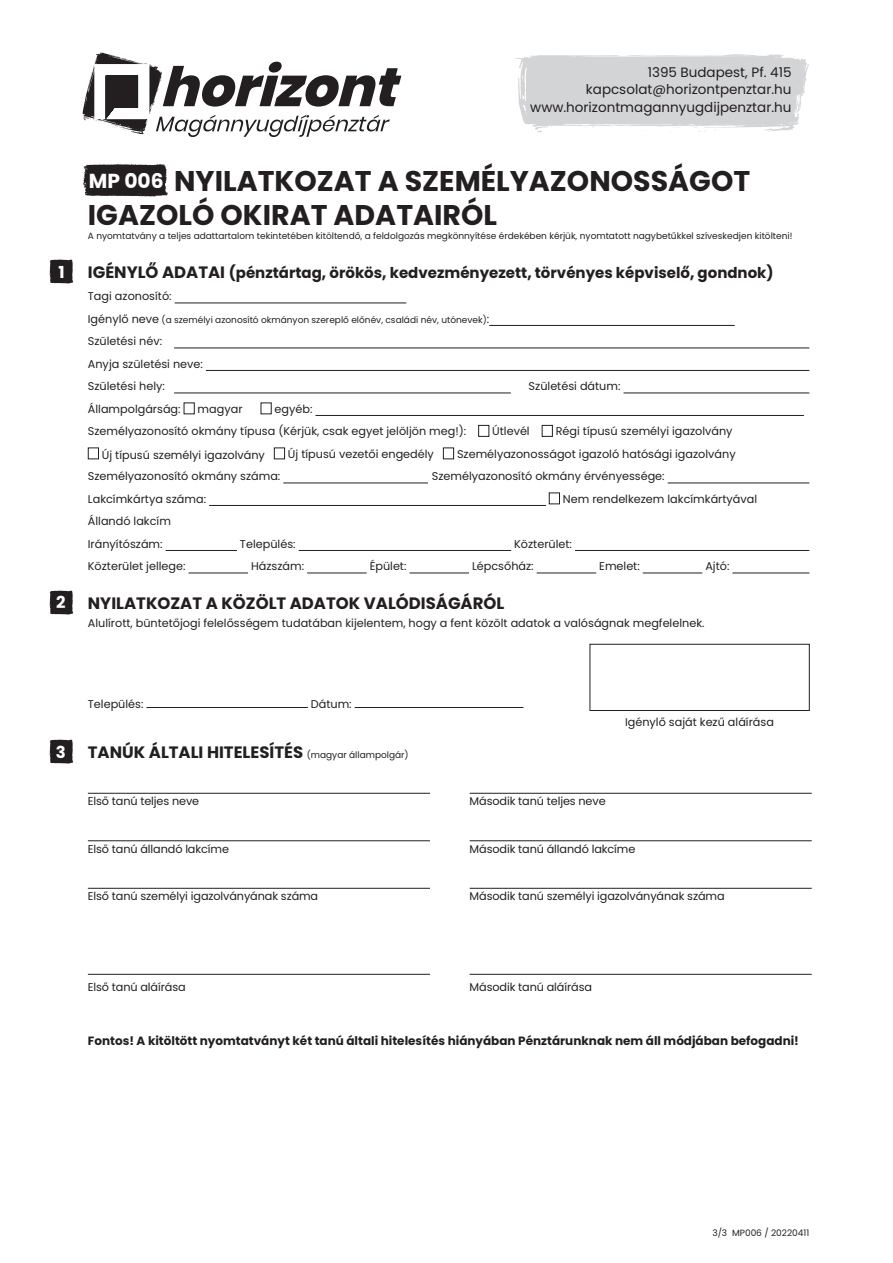
<style>
.page{position:relative;width:893px;height:1263px;background:#fff}
.page>*{position:absolute;margin:0;border:0;box-sizing:border-box;transform-origin:0 0}
.t1{font:700 28.5px/34.2px "Poppins";color:#231f20}
.t2{font:700 20.25px "Poppins";color:#fff}
.t3{font:700 16.5px "Poppins";color:#231f20}
.t4{font:700 16.5px "Poppins";color:#fff}
.t5{font:700 15px "Poppins";color:#231f20}
.t6{font:13.5px/17.2px "Poppins";color:#231f20;text-align:right}
.t7{font:700 12px "Poppins";color:#231f20}
.t8{font:11.25px/22.5px "Poppins";color:#231f20}
.t9{font:9px "Poppins";color:#231f20}
.s1{font-size:16.5px}
.s2{font-size:11.25px}
.s3{font-weight:400;font-size:9px}
</style>
<div class="page">
<svg style="left:50px;top:259px;width:23px;height:25px"></svg>
<hr style="left:175px;top:303px;width:231px;height:1px;background:#231f20">
<hr style="left:489px;top:325px;width:246px;height:1px;background:#231f20">
<hr style="left:174px;top:348px;width:635px;height:1px;background:#231f20">
<hr style="left:206px;top:370px;width:603px;height:1px;background:#231f20">
<hr style="left:174px;top:393px;width:337px;height:1px;background:#231f20">
<hr style="left:623px;top:393px;width:186px;height:1px;background:#231f20">
<div style="left:184px;top:402px;width:11px;height:12px;border:1px solid #231f20"></div>
<div style="left:261px;top:402px;width:11px;height:12px;border:1px solid #231f20"></div>
<hr style="left:315px;top:415px;width:489px;height:1px;background:#231f20">
<div style="left:478px;top:425px;width:11px;height:12px;border:1px solid #231f20"></div>
<div style="left:542px;top:425px;width:11px;height:12px;border:1px solid #231f20"></div>
<div style="left:88px;top:447px;width:11px;height:12px;border:1px solid #231f20"></div>
<div style="left:274px;top:447px;width:11px;height:12px;border:1px solid #231f20"></div>
<div style="left:443px;top:447px;width:11px;height:12px;border:1px solid #231f20"></div>
<hr style="left:283px;top:483px;width:145px;height:1px;background:#231f20">
<hr style="left:668px;top:483px;width:141px;height:1px;background:#231f20">
<hr style="left:209px;top:505px;width:337px;height:1px;background:#231f20">
<div style="left:549px;top:492px;width:11px;height:12px;border:1px solid #231f20"></div>
<hr style="left:166px;top:550px;width:71px;height:1px;background:#231f20">
<hr style="left:299px;top:550px;width:212px;height:1px;background:#231f20">
<hr style="left:575px;top:550px;width:234px;height:1px;background:#231f20">
<hr style="left:188px;top:573px;width:60px;height:1px;background:#231f20">
<hr style="left:307px;top:573px;width:60px;height:1px;background:#231f20">
<hr style="left:409px;top:573px;width:60px;height:1px;background:#231f20">
<hr style="left:537px;top:573px;width:59px;height:1px;background:#231f20">
<hr style="left:643px;top:573px;width:59px;height:1px;background:#231f20">
<hr style="left:732px;top:573px;width:77px;height:1px;background:#231f20">
<svg style="left:50px;top:590px;width:23px;height:25px"></svg>
<hr style="left:146px;top:707px;width:162px;height:1px;background:#231f20">
<hr style="left:355px;top:707px;width:168px;height:1px;background:#231f20">
<div style="left:590px;top:644px;width:220px;height:67px;border:1px solid #231f20"></div>
<svg style="left:50px;top:739px;width:23px;height:25px"></svg>
<hr style="left:88px;top:793px;width:342px;height:1px;background:#231f20">
<hr style="left:470px;top:793px;width:342px;height:1px;background:#231f20">
<hr style="left:88px;top:840px;width:342px;height:1px;background:#231f20">
<hr style="left:470px;top:840px;width:342px;height:1px;background:#231f20">
<hr style="left:88px;top:888px;width:342px;height:1px;background:#231f20">
<hr style="left:470px;top:888px;width:342px;height:1px;background:#231f20">
<hr style="left:88px;top:974px;width:342px;height:1px;background:#231f20">
<hr style="left:470px;top:974px;width:342px;height:1px;background:#231f20">
<svg style="left:83px;top:164px;width:85px;height:32px;background:#322f30"></svg>
<svg style="left:83px;top:52px;width:318px;height:85px"></svg>
<svg style="left:515px;top:54px;width:294px;height:79px;background:#d9dadc"></svg>
<p class="t6" style="left:530px;top:64px;width:263px">1395 Budapest, Pf. 415 kapcsolat@horizontpenztar.hu www.horizontmagannyugdijpenztar.hu</p>
<h1 class="t1" style="left:88px;top:164px;width:664px;text-indent:86px">NYILATKOZAT A SZEMÉLYAZONOSSÁGOT<br>IGAZOLÓ OKIRAT ADATAIRÓL</h1>
<p class="t9" style="left:88px;top:230px;width:706px">A nyomtatvány a teljes adattartalom tekintetében kitöltendő, a feldolgozás megkönnyítése érdekében kérjük, nyomtatott nagybetűkkel szíveskedjen kitölteni!</p>
<h2 class="t2" style="left:89px;top:170px;width:76px">MP 006</h2>
<h3 class="t4" style="left:59px;top:262px;width:8px">1</h3>
<h3 class="t5" style="left:88px;top:264px;width:687px"><span class="s1">IGÉNYLŐ ADATAI</span> (pénztártag, örökös, kedvezményezett, törvényes képviselő, gondnok)</h3>
<p class="t8" style="left:88px;top:285px;width:85px">Tagi azonosító:</p>
<p class="t9" style="left:88px;top:314px;width:403px"><span class="s2">Igénylő neve</span> (a személyi azonosító okmányon szereplő előnév, családi név, utónevek)<span class="s2">:</span></p>
<p class="t8" style="left:88px;top:330px;width:117px">Születési név:<br>Anyja születési neve:<br>Születési hely:</p>
<p class="t8" style="left:529px;top:375px;width:93px">Születési dátum:</p>
<p class="t8" style="left:88px;top:398px;width:94px">Állampolgárság:</p>
<p class="t8" style="left:198px;top:398px;width:46px">magyar</p>
<p class="t8" style="left:88px;top:398px;width:380px;text-indent:187px">egyéb:<br>Személyazonosító okmány típusa (Kérjük, csak egyet jelöljön meg!):</p>
<p class="t8" style="left:492px;top:420px;width:39px">Útlevél</p>
<p class="t8" style="left:556px;top:420px;width:178px">Régi típusú személyi igazolvány</p>
<p class="t8" style="left:102px;top:444px;width:165px">Új típusú személyi igazolvány</p>
<p class="t8" style="left:288px;top:443px;width:148px">Új típusú vezetői engedély</p>
<p class="t8" style="left:457px;top:443px;width:280px">Személyazonosságot igazoló hatósági igazolvány</p>
<p class="t8" style="left:88px;top:465px;width:194px">Személyazonosító okmány száma:</p>
<p class="t8" style="left:432px;top:465px;width:234px">Személyazonosító okmány érvényessége:</p>
<p class="t8" style="left:88px;top:488px;width:120px">Lakcímkártya száma:</p>
<p class="t8" style="left:563px;top:488px;width:196px">Nem rendelkezem lakcímkártyával</p>
<p class="t8" style="left:88px;top:510px;width:85px">Állandó lakcím<br>Irányítószám:</p>
<p class="t8" style="left:240px;top:533px;width:57px">Település:</p>
<p class="t8" style="left:514px;top:533px;width:59px">Közterület:</p>
<p class="t8" style="left:88px;top:555px;width:99px">Közterület jellege:</p>
<p class="t8" style="left:251px;top:555px;width:55px">Házszám:</p>
<p class="t8" style="left:370px;top:555px;width:38px">Épület:</p>
<p class="t8" style="left:472px;top:555px;width:63px">Lépcsőház:</p>
<p class="t8" style="left:599px;top:555px;width:42px">Emelet:</p>
<p class="t8" style="left:705px;top:555px;width:26px">Ajtó:</p>
<h3 class="t4" style="left:56px;top:593px;width:11px">2</h3>
<h3 class="t3" style="left:88px;top:593px;width:418px">NYILATKOZAT A KÖZÖLT ADATOK VALÓDISÁGÁRÓL</h3>
<p class="t8" style="left:88px;top:612px;width:618px">Alulírott, büntetőjogi felelősségem tudatában kijelentem, hogy a fent közölt adatok a valóságnak megfelelnek.</p>
<p class="t8" style="left:88px;top:693px;width:57px">Település:</p>
<p class="t8" style="left:311px;top:693px;width:42px">Dátum:</p>
<p class="t8" style="left:625px;top:711px;width:150px">Igénylő saját kezű aláírása</p>
<h3 class="t4" style="left:56px;top:742px;width:11px">3</h3>
<h3 class="t3" style="left:88px;top:742px;width:322px">TANÚK ÁLTALI HITELESÍTÉS <span class="s3">(magyar állampolgár)</span></h3>
<p class="t8" style="left:88px;top:790px;width:113px">Első tanú teljes neve</p>
<p class="t8" style="left:470px;top:790px;width:137px">Második tanú teljes neve</p>
<p class="t8" style="left:88px;top:838px;width:143px">Első tanú állandó lakcíme</p>
<p class="t8" style="left:470px;top:838px;width:167px">Második tanú állandó lakcíme</p>
<p class="t8" style="left:88px;top:885px;width:232px">Első tanú személyi igazolványának száma</p>
<p class="t8" style="left:470px;top:885px;width:256px">Második tanú személyi igazolványának száma</p>
<p class="t8" style="left:88px;top:976px;width:99px">Első tanú aláírása</p>
<p class="t8" style="left:470px;top:976px;width:124px">Második tanú aláírása</p>
<p class="t7" style="left:88px;top:1034px;width:713px">Fontos! A kitöltött nyomtatványt két tanú általi hitelesítés hiányában Pénztárunknak nem áll módjában befogadni!</p>
<p class="t9" style="left:712px;top:1227px;width:99px">3/3 MP006 / 20220411</p>
</div>
